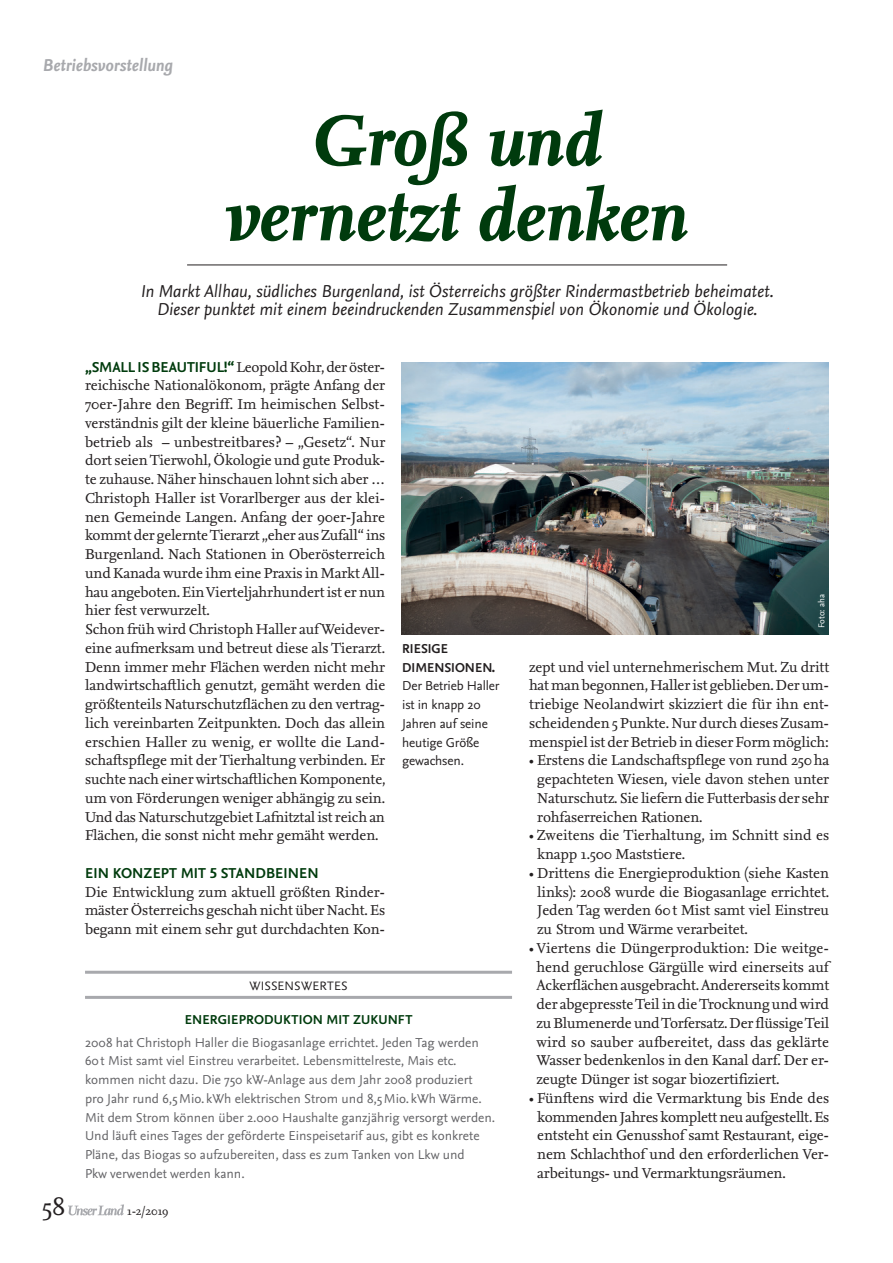
<style>
.page{position:relative;width:893px;height:1263px;background:#fff}
.page>*{position:absolute;margin:0;border:0;box-sizing:border-box;transform-origin:0 0}
.Topic_Headline{font:italic 700 75px/75px "Nexus Serif OT";letter-spacing:-.015em;color:#003b0d;text-align:center}
.t1{font:25.5px "Nexus Serif OT";color:#231f20}
.Vorspann{font:italic 18px/18.8px "Nexus Sans OT";letter-spacing:-.005em;color:#231f20;text-align:center}
.Abschnittstitel{font:italic 700 18px "Nexus Sans OT";letter-spacing:-.005em;color:#a8a9ad}
.Fliesstext{font:15px/18.8px "Nexus Serif OT";letter-spacing:-.01em;color:#231f20;text-align:justify}
.Headline_2{font:700 15px "Nexus Sans OT";letter-spacing:.005em;color:#003b0d}
.Zusatz_Text{font:13.5px/18.8px "Nexus Sans OT";color:#636366}
.Bildunterschrift{font:13.5px/18.8px "Nexus Sans OT";letter-spacing:-.01em;color:#231f20}
.Zusatz_Headline_grün{font:700 13.5px "Nexus Sans OT";letter-spacing:.01em;color:#003b0d}
.Zusatz_Kategorie{font:12.75px "Nexus Sans OT";letter-spacing:.01em;color:#231f20}
.t2{font:12px "Nexus Serif OT";color:#231f20}
.Fotocredit{font:9px "Nexus Sans OT";color:#fff}
.s1{font-family:"Nexus Sans OT";font-weight:700;color:#003b0d}
.s2{font-weight:700}
</style>
<div class="page">
<img style="left:402px;top:362px;width:427px;height:272px">
<hr style="left:187px;top:264px;width:540px;height:1px;background:#231f20">
<hr style="left:85px;top:971px;width:427px;height:3px;background:#a8a9ad">
<hr style="left:85px;top:996px;width:427px;height:3px;background:#a8a9ad">
<svg style="left:68px;top:1204px;width:56px;height:11px"></svg>
<p class="Abschnittstitel" style="left:43px;top:54px;width:132px">Betriebsvorstellung</p>
<p class="Topic_Headline" style="left:222px;top:106px;width:466px">Groß und vernetzt denken</p>
<p class="Vorspann" style="left:140px;top:282px;width:634px">In Markt Allhau, südliches Burgenland, ist Österreichs größter Rindermastbetrieb beheimatet.<br>Dieser punktet mit einem beeindruckenden Zusammenspiel von Ökonomie und Ökologie.</p>
<p class="Fliesstext" style="left:85px;top:358px;width:302px"><span class="s1">„SMALL IS BEAUTIFUL!“</span> Leopold Kohr, der öster&shy;reichische Nationalökonom, prägte Anfang der 70er-Jahre den Begriff. Im heimischen Selbst&shy;verständnis gilt der kleine bäuerliche Familien&shy;betrieb als – unbestreitbares? – „Gesetz“. Nur dort seien Tierwohl, Ökologie und gute Produk&shy;te zuhause. Näher hinschauen lohnt sich aber …</p>
<p class="Fliesstext" style="left:85px;top:489px;width:302px">Christoph Haller ist Vorarlberger aus der klei&shy;nen Gemeinde Langen. Anfang der 90er-Jahre kommt der gelernte Tierarzt „eher aus Zufall“ ins Burgenland. Nach Stationen in Oberösterreich und Kanada wurde ihm eine Praxis in Markt All&shy;hau angeboten. Ein Vierteljahrhundert ist er nun hier fest verwurzelt.</p>
<p class="Fliesstext" style="left:85px;top:620px;width:302px">Schon früh wird Christoph Haller auf Weidever&shy;eine aufmerksam und betreut diese als Tierarzt.<br>Denn immer mehr Flächen werden nicht mehr landwirtschaftlich genutzt, gemäht werden die größtenteils Naturschutzflächen zu den vertrag&shy;lich vereinbarten Zeitpunkten. Doch das allein erschien Haller zu wenig, er wollte die Land&shy;schaftspflege mit der Tierhaltung verbinden. Er suchte nach einer wirtschaftlichen Komponente, um von Förderungen weniger abhängig zu sein.<br>Und das Naturschutzgebiet Lafnitztal ist reich an Flächen, die sonst nicht mehr gemäht werden.</p>
<p class="Headline_2" style="left:85px;top:864px;width:235px">EIN KONZEPT MIT 5 STANDBEINEN</p>
<p class="Fliesstext" style="left:85px;top:883px;width:302px">Die Entwicklung zum aktuell größten Rinder&shy;mäster Österreichs geschah nicht über Nacht. Es begann mit einem sehr gut durchdachten Kon-</p>
<p class="Bildunterschrift" style="left:402px;top:639px;width:99px"><span class="s2">RIESIGE<br>DIMENSIONEN.<br></span>Der Betrieb Haller ist in knapp 20<br>Jahren auf seine heutige Größe gewachsen.</p>
<p class="Zusatz_Kategorie" style="left:249px;top:979px;width:100px">WISSENSWERTES</p>
<p class="Zusatz_Headline_grün" style="left:185px;top:1011px;width:229px">ENERGIEPRODUKTION MIT ZUKUNFT</p>
<p class="Zusatz_Text" style="left:85px;top:1033px;width:412px">2008 hat Christoph Haller die Biogasanlage errichtet. Jeden Tag werden 60t Mist samt viel Einstreu verarbeitet. Lebensmittelreste, Mais etc. kommen nicht dazu. Die 750 kW-Anlage aus dem Jahr 2008 produziert<br>pro Jahr rund 6,5Mio. kWh elektrischen Strom und 8,5Mio. kWh Wärme.<br>Mit dem Strom können über 2.000 Haushalte ganzjährig versorgt werden.<br>Und läuft eines Tages der geförderte Einspeisetarif aus, gibt es konkrete Pläne, das Biogas so aufzubereiten, dass es zum Tanken von Lkw und<br>Pkw verwendet werden kann.</p>
<p class="t1" style="left:43px;top:1192px;width:24px">58</p>
<p class="t2" style="left:127px;top:1204px;width:43px">1-2/2019</p>
<p class="Fotocredit" style="left:816px;top:628px;width:35px;rotate:-90deg">Foto: aha</p>
<p class="Fliesstext" style="left:529px;top:658px;width:302px">zept und viel unternehmerischem Mut. Zu dritt hat man begonnen, Haller ist geblieben. Der um&shy;triebige Neolandwirt skizziert die für ihn ent&shy;scheidenden 5 Punkte. Nur durch dieses Zusam&shy;menspiel ist der Betrieb in dieser Form möglich:</p>
<p class="Fliesstext" style="left:537px;top:751px;width:294px;text-indent:-8px">• Erstens die Landschaftspflege von rund 250ha gepachteten Wiesen, viele davon stehen unter Naturschutz. Sie liefern die Futterbasis der sehr rohfaserreichen Rationen.</p>
<p class="Fliesstext" style="left:537px;top:826px;width:294px;text-indent:-8px">• Zweitens die Tierhaltung, im Schnitt sind es knapp 1.500 Maststiere.</p>
<p class="Fliesstext" style="left:537px;top:864px;width:294px;text-indent:-8px">• Drittens die Energieproduktion (siehe Kasten links): 2008 wurde die Biogasanlage errichtet.<br>Jeden Tag werden 60t Mist samt viel Einstreu zu Strom und Wärme verarbeitet.</p>
<p class="Fliesstext" style="left:537px;top:939px;width:294px;text-indent:-8px">• Viertens die Düngerproduktion: Die weitge&shy;hend geruchlose Gärgülle wird einerseits auf Ackerflächen ausgebracht. Andererseits kommt der abgepresste Teil in die Trocknung und wird zu Blumenerde und Torfersatz. Der flüssige Teil wird so sauber aufbereitet, dass das geklärte Wasser bedenkenlos in den Kanal darf. Der er&shy;zeugte Dünger ist sogar biozertifiziert.</p>
<p class="Fliesstext" style="left:537px;top:1089px;width:293px;text-indent:-8px">• Fünftens wird die Vermarktung bis Ende des kommenden Jahres komplett neu aufgestellt. Es entsteht ein Genusshof samt Restaurant, eige&shy;nem Schlachthof und den erforderlichen Ver&shy;arbeitungs- und Vermarktungsräumen.</p>
</div>
